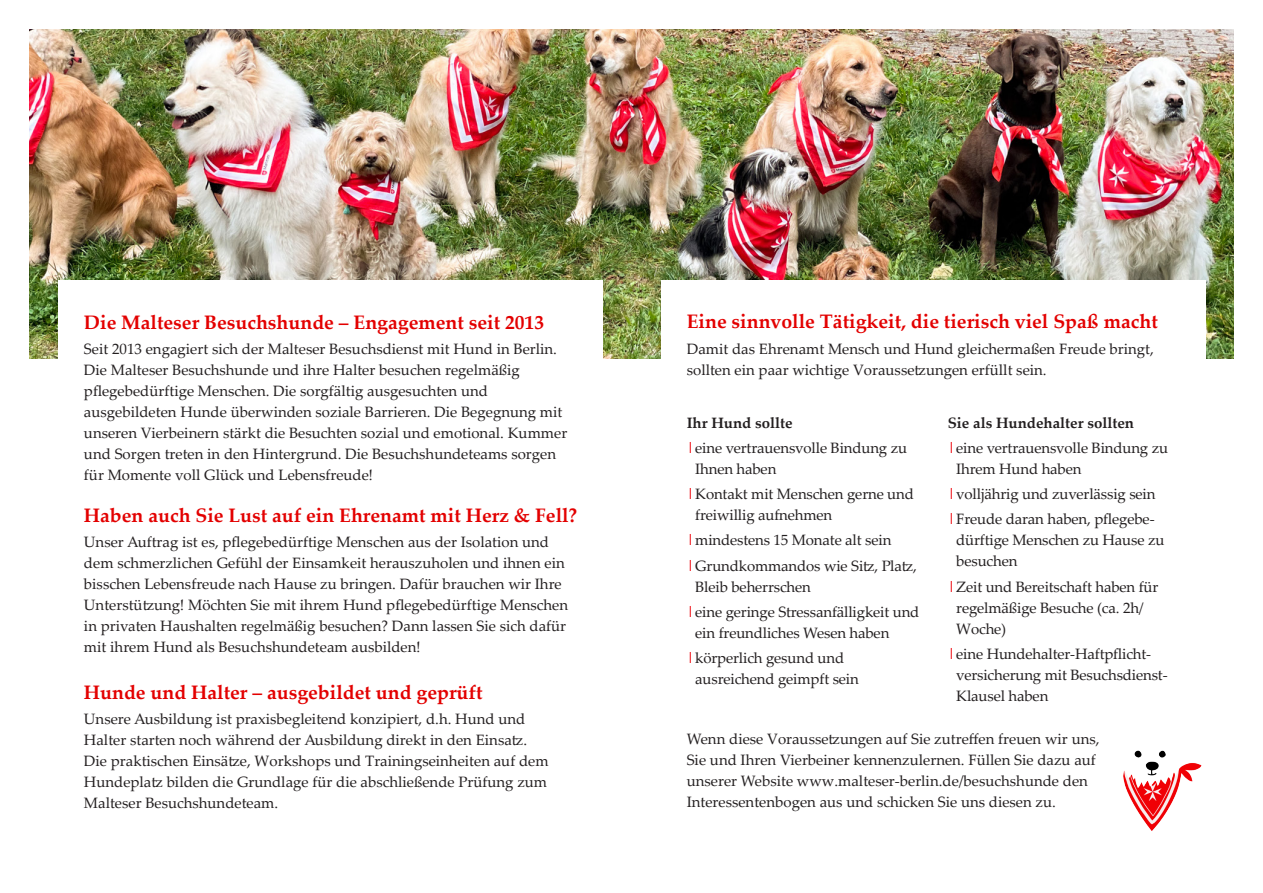
<style>
.page{position:relative;width:1263px;height:893px;background:#fff}
.page>*{position:absolute;margin:0;border:0;box-sizing:border-box;transform-origin:0 0}
.t1{font:700 19.5px "Palatino Linotype";color:#e30000}
.t2{font:15px/21px "Palatino Linotype";color:#231f20}
.t3{font:700 15px "Palatino Linotype";color:#231f20}
.t4{font:700 11.4px "Palatino";color:#231f20}
.s1{font-weight:700;color:#ee1d23}
</style>
<div class="page">
<img style="left:30px;top:30px;width:1203px;height:328px">
<div style="left:58px;top:281px;width:545px;height:578px;background:#fff"></div>
<div style="left:661px;top:280px;width:544px;height:613px;background:#fff"></div>
<img style="left:1123px;top:750px;width:78px;height:81px">
<p class="t1" style="left:84px;top:308px;width:462px">Die Malteser Besuchshunde – Engagement seit 2013</p>
<p class="t2" style="left:84px;top:338px;width:485px">Seit 2013 engagiert sich der Malteser Besuchsdienst mit Hund in Berlin.<br>Die Malteser Besuchshunde und ihre Halter besuchen regelmäßig pflegebedürftige Menschen. Die sorgfältig ausgesuchten und ausgebildeten Hunde überwinden soziale Barrieren. Die Begegnung mit unseren Vierbeinern stärkt die Besuchten sozial und emotional. Kummer und Sorgen treten in den Hintergrund. Die Besuchshundeteams sorgen für Momente voll Glück und Lebensfreude!</p>
<p class="t1" style="left:84px;top:502px;width:495px">Haben auch Sie Lust auf ein Ehrenamt mit Herz &amp; Fell?</p>
<p class="t2" style="left:84px;top:531px;width:486px">Unser Auftrag ist es, pflegebedürftige Menschen aus der Isolation und dem schmerzlichen Gefühl der Einsamkeit herauszuholen und ihnen ein bisschen Lebensfreude nach Hause zu bringen. Dafür brauchen wir Ihre Unterstützung! Möchten Sie mit ihrem Hund pflegebedürftige Menschen in privaten Haushalten regelmäßig besuchen? Dann lassen Sie sich dafür mit ihrem Hund als Besuchshundeteam ausbilden!</p>
<p class="t1" style="left:84px;top:678px;width:400px">Hunde und Halter – ausgebildet und geprüft</p>
<p class="t2" style="left:84px;top:708px;width:466px">Unsere Ausbildung ist praxisbegleitend konzipiert, d.h. Hund und Halter starten noch während der Ausbildung direkt in den Einsatz.<br>Die praktischen Einsätze, Workshops und Trainingseinheiten auf dem Hundeplatz bilden die Grundlage für die abschließende Prüfung zum Malteser Besuchshundeteam.</p>
<p class="t1" style="left:687px;top:308px;width:473px">Eine sinnvolle Tätigkeit, die tierisch viel Spaß macht</p>
<p class="t2" style="left:687px;top:337px;width:469px">Damit das Ehrenamt Mensch und Hund gleichermaßen Freude bringt, sollten ein paar wichtige Voraussetzungen erfüllt sein.</p>
<p class="t3" style="left:687px;top:412px;width:107px">Ihr Hund sollte</p>
<p class="t2" style="left:695px;top:437px;width:213px;text-indent:-9px"><span class="s1">|</span>eine vertrauensvolle Bindung zu<br>Ihnen haben</p>
<p class="t2" style="left:695px;top:483px;width:220px;text-indent:-9px"><span class="s1">|</span>Kontakt mit Menschen gerne und freiwillig aufnehmen</p>
<p class="t2" style="left:687px;top:529px;width:206px"><span class="s1">|</span>mindestens 15 Monate alt sein</p>
<p class="t2" style="left:695px;top:554px;width:223px;text-indent:-9px"><span class="s1">|</span>Grundkommandos wie Sitz, Platz,<br>Bleib beherrschen</p>
<p class="t2" style="left:695px;top:601px;width:226px;text-indent:-9px"><span class="s1">|</span>eine geringe Stressanfälligkeit und ein freundliches Wesen haben</p>
<p class="t2" style="left:695px;top:647px;width:165px;text-indent:-9px"><span class="s1">|</span>körperlich gesund und ausreichend geimpft sein</p>
<p class="t3" style="left:948px;top:412px;width:188px">Sie als Hundehalter sollten</p>
<p class="t2" style="left:956px;top:437px;width:213px;text-indent:-9px"><span class="s1">|</span>eine vertrauensvolle Bindung zu<br>Ihrem Hund haben</p>
<p class="t2" style="left:948px;top:483px;width:209px"><span class="s1">|</span>volljährig und zuverlässig sein</p>
<p class="t2" style="left:956px;top:508px;width:210px;text-indent:-9px"><span class="s1">|</span>Freude daran haben, pflegebe&shy;dürftige Menschen zu Hause zu besuchen</p>
<p class="t2" style="left:956px;top:575px;width:204px;text-indent:-9px"><span class="s1">|</span>Zeit und Bereitschaft haben für regelmäßige Besuche (ca. 2h/<br>Woche)</p>
<p class="t2" style="left:956px;top:643px;width:213px;text-indent:-9px"><span class="s1">|</span>eine Hundehalter-Haftpflicht&shy;versicherung mit Besuchsdienst-<br>Klausel haben</p>
<p class="t4" style="left:1089px;top:664px;width:129px">Malteser Hilfsdienst e.V.</p>
<p class="t2" style="left:687px;top:728px;width:414px">Wenn diese Voraussetzungen auf Sie zutreffen freuen wir uns, Sie und Ihren Vierbeiner kennenzulernen. Füllen Sie dazu auf unserer Website www.malteser-berlin.de/besuchshunde den Interessentenbogen aus und schicken Sie uns diesen zu.</p>
</div>
